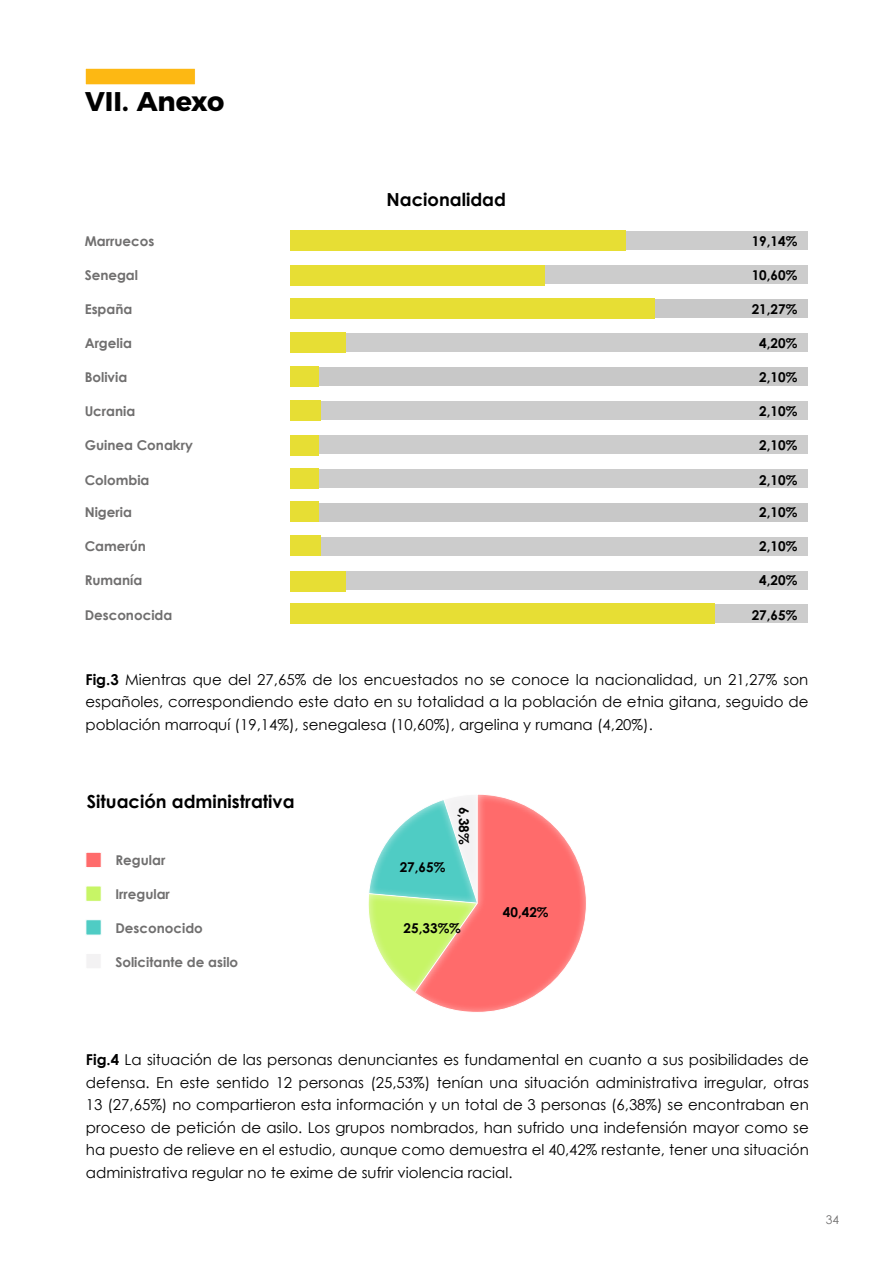
<style>
.page{position:relative;width:893px;height:1263px;background:#fff}
.page>*{position:absolute;margin:0;border:0;box-sizing:border-box;transform-origin:0 0}
.t1{font:700 27px "Montserrat";color:#000}
.t2{font:700 18px "Century Gothic";color:#000}
.t3{font:15px/22.5px "Century Gothic";color:#000;text-align:justify}
.t4{font:700 13.5px "Century Gothic";color:#706f6f}
.t5{font:700 13.5px "Century Gothic";color:#000}
.t6{font:12px "Century Gothic";color:#706f6f}
.s1{font-weight:700}
</style>
<div class="page">
<div style="left:85px;top:68px;width:111px;height:17px;background:#fdb813;border:1px solid #fff"></div>
<div style="left:290px;top:299px;width:518px;height:19px;background:#c8c8c8"></div>
<div style="left:290px;top:231px;width:518px;height:19px;background:#ccc"></div>
<div style="left:290px;top:265px;width:518px;height:19px;background:#ccc"></div>
<div style="left:290px;top:333px;width:518px;height:19px;background:#ccc"></div>
<div style="left:290px;top:367px;width:518px;height:19px;background:#c8c8c8"></div>
<div style="left:290px;top:503px;width:518px;height:18px;background:#c8c8c8"></div>
<div style="left:290px;top:401px;width:518px;height:19px;background:#ccc"></div>
<div style="left:290px;top:537px;width:518px;height:19px;background:#ccc"></div>
<div style="left:290px;top:435px;width:518px;height:19px;background:#ccc"></div>
<div style="left:290px;top:571px;width:518px;height:19px;background:#ccc"></div>
<div style="left:290px;top:469px;width:518px;height:19px;background:#ccc"></div>
<div style="left:290px;top:604px;width:518px;height:19px;background:#ccc"></div>
<div style="left:290px;top:230px;width:335px;height:21px;background:#e7de34"></div>
<div style="left:290px;top:400px;width:30px;height:21px;background:#e7de34"></div>
<div style="left:290px;top:536px;width:30px;height:20px;background:#e7de34"></div>
<div style="left:290px;top:436px;width:29px;height:20px;background:#e7de34"></div>
<div style="left:290px;top:571px;width:55px;height:20px;background:#e7de34"></div>
<div style="left:290px;top:468px;width:29px;height:21px;background:#e7de34"></div>
<div style="left:290px;top:604px;width:424px;height:20px;background:#e7de34"></div>
<div style="left:290px;top:332px;width:55px;height:21px;background:#e7de34"></div>
<div style="left:290px;top:265px;width:254px;height:21px;background:#e7de34"></div>
<div style="left:290px;top:366px;width:29px;height:21px;background:#e7de34"></div>
<div style="left:290px;top:502px;width:29px;height:20px;background:#e7de34"></div>
<div style="left:290px;top:298px;width:365px;height:21px;background:#e7de34"></div>
<svg style="left:368px;top:826px;width:32px;height:154px"></svg>
<div style="left:400px;top:784px;width:199px;height:230px;background:#fff;opacity:.75"></div>
<div style="left:85px;top:852px;width:17px;height:16px;background:#ff6b6b;border:1px solid #fff"></div>
<div style="left:85px;top:886px;width:17px;height:16px;background:#c7f566;border:1px solid #fff"></div>
<div style="left:85px;top:919px;width:17px;height:16px;background:#4fccc4;border:1px solid #fff"></div>
<div style="left:85px;top:953px;width:17px;height:16px;background:#f3f2f3;border:1px solid #fff"></div>
<h1 class="t1" style="left:85px;top:79px;width:141px">VII. Anexo</h1>
<p class="t2" style="left:386px;top:185px;width:121px">Nacionalidad</p>
<p class="t4" style="left:85px;top:231px;width:71px">Marruecos</p>
<p class="t5" style="left:752px;top:231px;width:47px">19,14%</p>
<p class="t4" style="left:85px;top:265px;width:55px">Senegal</p>
<p class="t5" style="left:752px;top:265px;width:47px">10,60%</p>
<p class="t4" style="left:85px;top:298px;width:49px">España</p>
<p class="t4" style="left:85px;top:332px;width:49px">Argelia</p>
<p class="t5" style="left:759px;top:332px;width:40px">4,20%</p>
<p class="t4" style="left:85px;top:367px;width:44px">Bolivia</p>
<p class="t5" style="left:752px;top:299px;width:47px">21,27%</p>
<p class="t5" style="left:759px;top:367px;width:40px">2,10%</p>
<p class="t4" style="left:85px;top:401px;width:52px">Ucrania</p>
<p class="t5" style="left:759px;top:401px;width:40px">2,10%</p>
<p class="t4" style="left:85px;top:435px;width:110px">Guinea Conakry</p>
<p class="t5" style="left:759px;top:435px;width:40px">2,10%</p>
<p class="t4" style="left:85px;top:469px;width:66px">Colombia</p>
<p class="t5" style="left:759px;top:469px;width:40px">2,10%</p>
<p class="t4" style="left:85px;top:502px;width:49px">Nigeria</p>
<p class="t5" style="left:759px;top:502px;width:40px">2,10%</p>
<p class="t4" style="left:85px;top:536px;width:63px">Camerún</p>
<p class="t5" style="left:759px;top:536px;width:40px">2,10%</p>
<p class="t4" style="left:85px;top:570px;width:59px">Rumanía</p>
<p class="t5" style="left:759px;top:570px;width:40px">4,20%</p>
<p class="t4" style="left:85px;top:605px;width:89px">Desconocida</p>
<p class="t5" style="left:752px;top:605px;width:47px">27,65%</p>
<p class="t3" style="left:85px;top:668px;width:724px"><span class="s1">Fig.3</span> Mientras que del 27,65% de los encuestados no se conoce la nacionalidad, un 21,27% son españoles, correspondiendo este dato en su totalidad a la población de etnia gitana, seguido de población marroquí (19,14%), senegalesa (10,60%), argelina y rumana (4,20%).</p>
<p class="t2" style="left:87px;top:788px;width:209px">Situación administrativa</p>
<p class="t4" style="left:115px;top:850px;width:51px">Regular</p>
<p class="t4" style="left:115px;top:884px;width:56px">Irregular</p>
<p class="t4" style="left:115px;top:918px;width:89px">Desconocido</p>
<p class="t4" style="left:115px;top:952px;width:124px">Solicitante de asilo</p>
<p class="t5" style="left:400px;top:856px;width:47px">27,65%</p>
<p class="t5" style="left:474px;top:806px;width:40px;rotate:90deg">6,38%</p>
<p class="t5" style="left:404px;top:918px;width:59px">25,33%%</p>
<p class="t5" style="left:503px;top:902px;width:47px">40,42%</p>
<p class="t3" style="left:86px;top:1048px;width:724px"><span class="s1">Fig.4</span> La situación de las personas denunciantes es fundamental en cuanto a sus posibilidades de defensa. En este sentido 12 personas (25,53%) tenían una situación administrativa irregular, otras 13 (27,65%) no compartieron esta información y un total de 3 personas (6,38%) se encontraban en proceso de petición de asilo. Los grupos nombrados, han sufrido una indefensión mayor como se ha puesto de relieve en el estudio, aunque como demuestra el 40,42% restante, tener una situación administrativa regular no te exime de sufrir violencia racial.</p>
<p class="t6" style="left:826px;top:1211px;width:15px">34</p>
</div>
